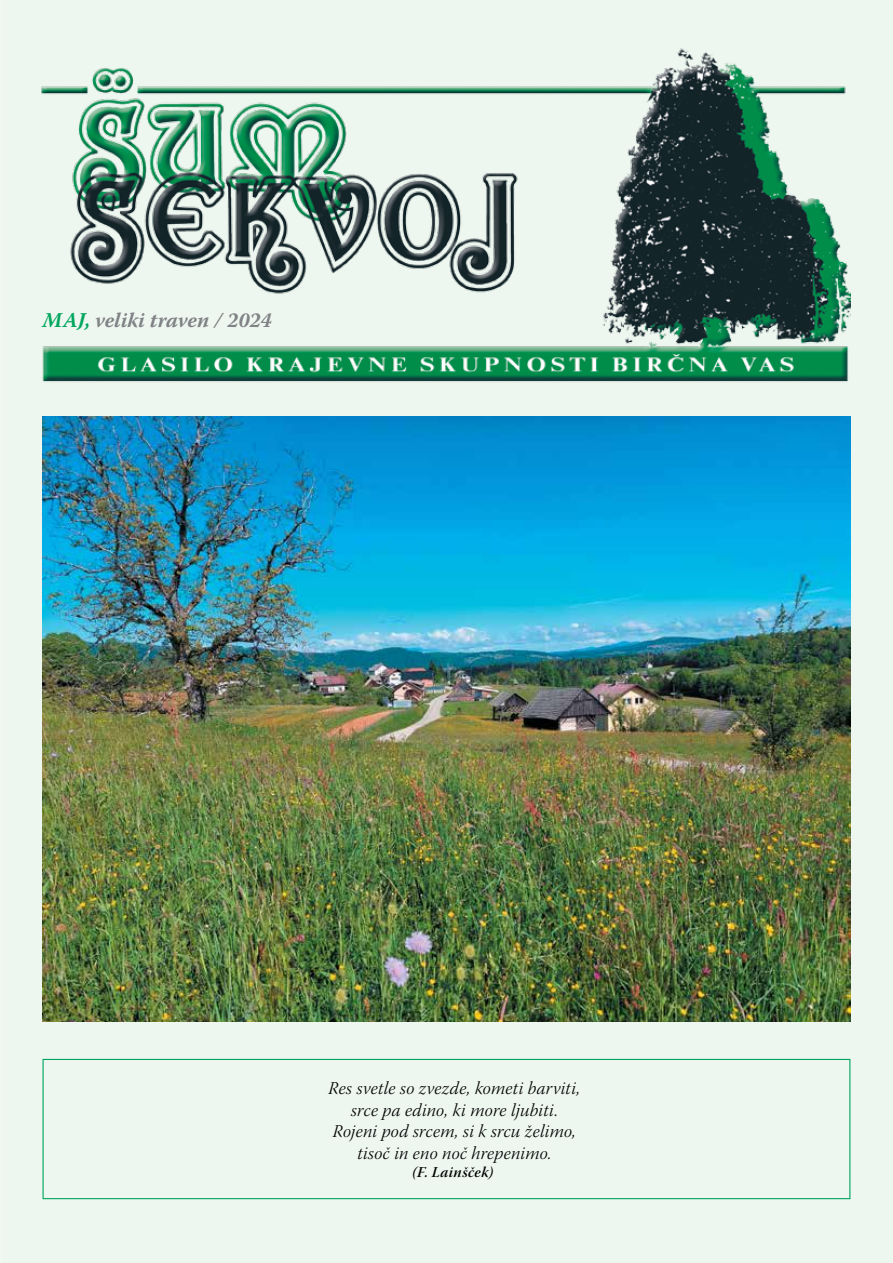
<style>
.page{position:relative;width:893px;height:1263px;background:#edf7f0}
.page>*{position:absolute;margin:0;border:0;box-sizing:border-box;transform-origin:0 0}
.t1{font:italic 700 21px "Warnock Pro";letter-spacing:-.005em;color:#808285}
.t2{font:18px/21.6px "Warnock Pro Light It Subh";letter-spacing:.015em;color:#000;text-align:center}
.t3{font:15px "Warnock Pro Semibold It Subh";letter-spacing:.03em;color:#000}
.s1{color:#00a65d}
</style>
<div class="page">
<img style="left:0;top:3px;width:850px;height:387px">
<img style="left:43px;top:417px;width:807px;height:604px">
<div style="left:43px;top:1059px;width:807px;height:140px;border:1px solid #00a65d"></div>
<p class="t1" style="left:43px;top:308px;width:231px"><span class="s1">MAJ,</span> veliki traven / 2024</p>
<p class="t2" style="left:328px;top:1079px;width:253px">Res svetle so zvezde, kometi barviti, srce pa edino, ki more ljubiti.<br>Rojeni pod srcem, si k srcu želimo, tisoč in eno noč hrepenimo.</p>
<p class="t3" style="left:412px;top:1163px;width:82px">(F. Lainšček)</p>
</div>
